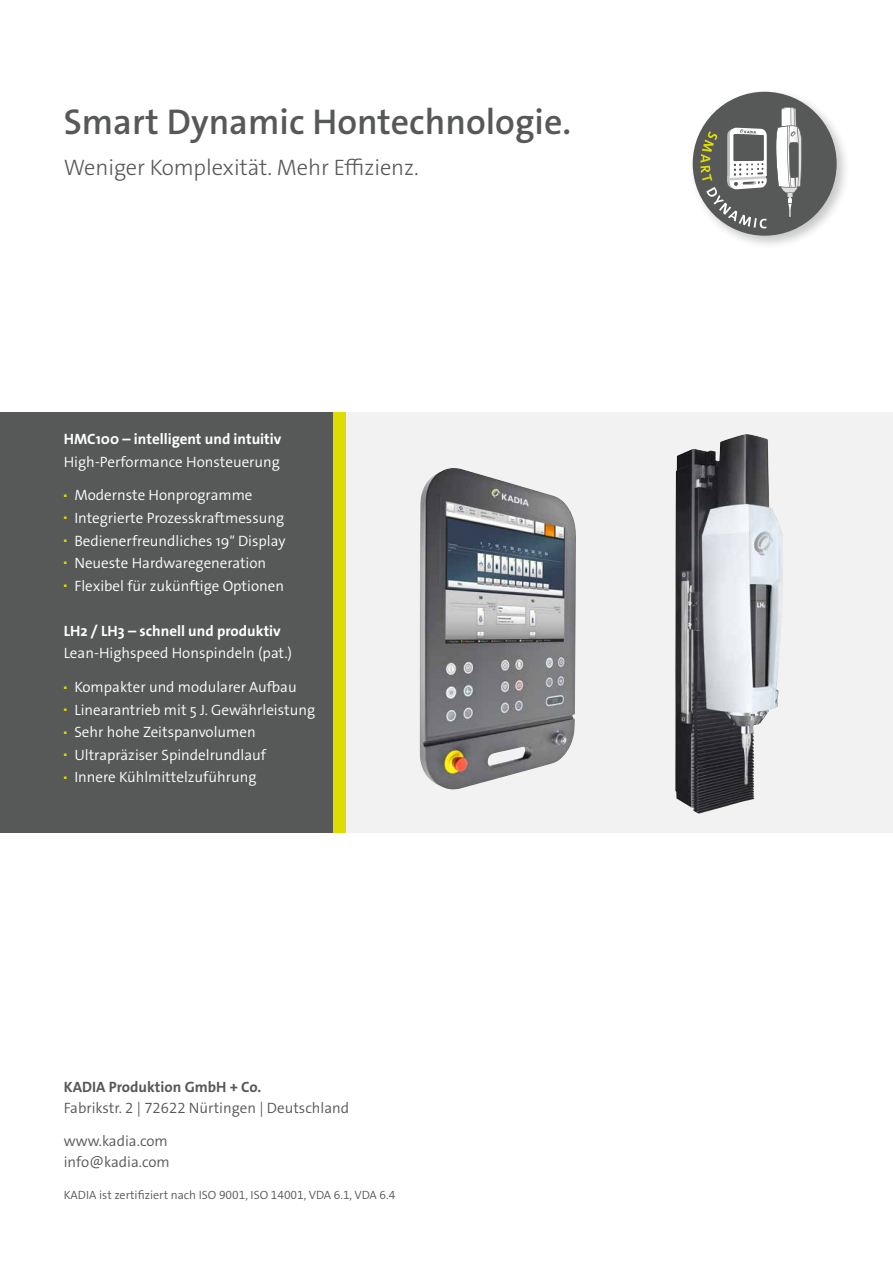
<style>
.page{position:relative;width:893px;height:1263px;background:#fff}
.page>*{position:absolute;margin:0;border:0;box-sizing:border-box;transform-origin:0 0}
.t1{font:36px "The Sans LP6 Se Bld";color:#575858}
.t2{font:22.5px "The Sans LP3 Lig";letter-spacing:-.005em;color:#575858}
.t3{font:15px "The Sans LP4 Se Lig";color:#fff}
.t4{font:15px/32.5px "The Sans LP4 Se Lig";color:#575858}
.t5{font:15px "The Sans LP7 Bld";color:#fff}
.t6{font:15px "The Sans LP7 Bld";color:#575858}
.t7{font:12px "The Sans LP4 Se Lig";color:#575858}
</style>
<div class="page">
<div style="left:0;top:412px;width:333px;height:421px;background:#575858"></div>
<div style="left:339px;top:412px;width:554px;height:421px;background:#f2f2f2"></div>
<div style="left:333px;top:412px;width:12px;height:421px;background:#dedc00"></div>
<img style="left:420px;top:468px;width:156px;height:322px">
<img style="left:675px;top:434px;width:108px;height:380px">
<div style="left:688px;top:87px;width:162px;height:162px;background:#1d1d1b;opacity:.25"></div>
<div style="left:693px;top:92px;width:144px;height:144px;background:#575858;border-radius:50%"></div>
<svg style="left:776px;top:107px;width:26px;height:110px"></svg>
<svg style="left:700px;top:128px;width:67px;height:100px"></svg>
<h1 class="t1" style="left:64px;top:99px;width:509px">Smart Dynamic Hontechnologie.</h1>
<h2 class="t2" style="left:64px;top:152px;width:356px">Weniger Komplexität. Mehr Effizienz.</h2>
<p class="t5" style="left:64px;top:429px;width:219px">HMC100 – intelligent und intuitiv</p>
<p class="t3" style="left:64px;top:452px;width:218px">High-Performance Honsteuerung</p>
<p class="t3" style="left:64px;top:486px;width:190px"><sup>■</sup> Modernste Honprogramme</p>
<p class="t3" style="left:64px;top:508px;width:222px"><sup>■</sup> Integrierte Prozesskraftmessung</p>
<p class="t3" style="left:64px;top:531px;width:223px"><sup>■</sup> Bedienerfreundliches 19″ Display</p>
<p class="t3" style="left:64px;top:553px;width:204px"><sup>■</sup> Neueste Hardwaregeneration</p>
<p class="t3" style="left:64px;top:576px;width:222px"><sup>■</sup> Flexibel für zukünftige Optionen</p>
<p class="t5" style="left:64px;top:621px;width:219px">LH2 / LH3 – schnell und produktiv</p>
<p class="t3" style="left:64px;top:644px;width:230px">Lean-Highspeed Honspindeln (pat.)</p>
<p class="t3" style="left:64px;top:678px;width:234px"><sup>■</sup> Kompakter und modularer Aufbau</p>
<p class="t3" style="left:64px;top:700px;width:253px"><sup>■</sup> Linearantrieb mit 5 J. Gewährleistung</p>
<p class="t3" style="left:64px;top:723px;width:193px"><sup>■</sup> Sehr hohe Zeitspanvolumen</p>
<p class="t3" style="left:64px;top:745px;width:204px"><sup>■</sup> Ultrapräziser Spindelrundlauf</p>
<p class="t3" style="left:64px;top:768px;width:194px"><sup>■</sup> Innere Kühlmittelzuführung</p>
<p class="t6" style="left:64px;top:1077px;width:199px">KADIA Produktion GmbH + Co.</p>
<p class="t4" style="left:64px;top:1092px;width:287px">Fabrikstr. 2 | 72622 Nürtingen | Deutschland www.kadia.com</p>
<p class="t4" style="left:64px;top:1145px;width:108px">info@kadia.com</p>
<p class="t7" style="left:64px;top:1187px;width:333px">KADIA ist zertifiziert nach ISO 9001, ISO 14001, VDA 6.1, VDA 6.4</p>
</div>
